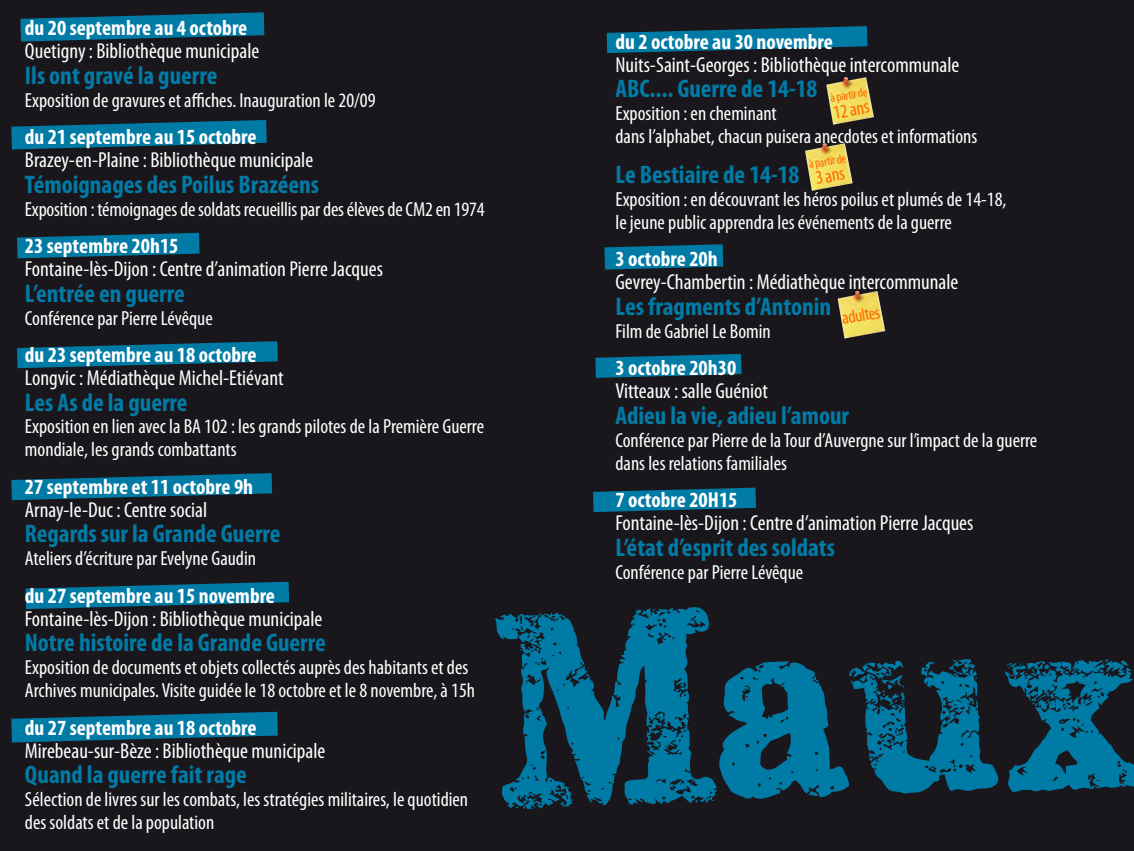
<style>
.page{position:relative;width:1134px;height:851px;background:#fff}
.page>*{position:absolute;margin:0;border:0;box-sizing:border-box;transform-origin:0 0}
.t1{font:700 condensed 25.6px "Myriad Pro";color:#007ba6}
.t2{font:condensed 21.6px "Myriad Pro";color:#fff}
.t3{font:700 condensed 21.6px "Myriad Pro";color:#fff}
.t4{font:condensed 20.4px/23px "Myriad Pro";color:#fff}
.t5{font:condensed 19.2px "Myriad Pro";color:#f60}
.t6{font:condensed 18px "Myriad Pro";color:#f60}
.t7{font:condensed 12.6px "Myriad Pro";color:#f60}
</style>
<div class="page">
<div style="left:0;top:0;width:1134px;height:850px;background:#1a171c"></div>
<svg style="left:495px;top:607px;width:639px;height:201px"></svg>
<svg style="left:20px;top:12px;width:244px;height:30px"></svg>
<svg style="left:11px;top:120px;width:256px;height:29px"></svg>
<svg style="left:17px;top:233px;width:183px;height:25px;background:#04698e"></svg>
<svg style="left:17px;top:341px;width:261px;height:27px"></svg>
<svg style="left:11px;top:473px;width:261px;height:27px"></svg>
<svg style="left:26px;top:581px;width:263px;height:28px"></svg>
<svg style="left:11px;top:711px;width:267px;height:31px"></svg>
<svg style="left:607px;top:26px;width:260px;height:27px"></svg>
<svg style="left:604px;top:244px;width:119px;height:25px;background:#036f95"></svg>
<svg style="left:595px;top:354px;width:146px;height:24px;background:#046a8f"></svg>
<svg style="left:593px;top:487px;width:163px;height:25px"></svg>
<img style="left:826px;top:77px;width:20px;height:24px">
<img style="left:805px;top:143px;width:19px;height:24px">
<img style="left:838px;top:291px;width:19px;height:23px">
<p class="t3" style="left:25px;top:15px;width:224px">du 20 septembre au 4 octobre</p>
<p class="t2" style="left:25px;top:38px;width:236px">Quetigny : Bibliothèque municipale</p>
<p class="t1" style="left:25px;top:59px;width:194px">Ils ont gravé la guerre</p>
<p class="t4" style="left:25px;top:88px;width:352px">Exposition de gravures et affiches. Inauguration le 20/09</p>
<p class="t3" style="left:25px;top:123px;width:233px">du 21 septembre au 15 octobre</p>
<p class="t2" style="left:25px;top:147px;width:290px">Brazey-en-Plaine : Bibliothèque municipale</p>
<p class="t1" style="left:25px;top:168px;width:296px">Témoignages des Poilus Brazéens</p>
<p class="t4" style="left:25px;top:197px;width:461px">Exposition : témoignages de soldats recueillis par des élèves de CM2 en 1974</p>
<p class="t3" style="left:25px;top:232px;width:155px">23 septembre 20h15</p>
<p class="t2" style="left:25px;top:256px;width:359px">Fontaine-lès-Dijon : Centre d’animation Pierre Jacques</p>
<p class="t1" style="left:25px;top:277px;width:161px">L’entrée en guerre</p>
<p class="t4" style="left:25px;top:306px;width:189px">Conférence par Pierre Lévêque</p>
<p class="t3" style="left:25px;top:341px;width:233px">du 23 septembre au 18 octobre</p>
<p class="t2" style="left:25px;top:365px;width:260px">Longvic : Médiathèque Michel-Etiévant</p>
<p class="t1" style="left:25px;top:386px;width:164px">Les As de la guerre</p>
<p class="t4" style="left:25px;top:415px;width:461px">Exposition en lien avec la BA 102 : les grands pilotes de la Première Guerre mondiale, les grands combattants</p>
<p class="t3" style="left:25px;top:473px;width:230px">27 septembre et 11 octobre 9h</p>
<p class="t2" style="left:25px;top:496px;width:184px">Arnay-le-Duc : Centre social</p>
<p class="t1" style="left:25px;top:517px;width:257px">Regards sur la Grande Guerre</p>
<p class="t4" style="left:25px;top:546px;width:233px">Ateliers d’écriture par Evelyne Gaudin</p>
<p class="t3" style="left:25px;top:582px;width:252px">du 27 septembre au 15 novembre</p>
<p class="t2" style="left:25px;top:605px;width:299px">Fontaine-lès-Dijon : Bibliothèque municipale</p>
<p class="t1" style="left:25px;top:626px;width:302px">Notre histoire de la Grande Guerre</p>
<p class="t4" style="left:25px;top:655px;width:452px">Exposition de documents et objets collectés auprès des habitants et des<br>Archives municipales. Visite guidée le 18 octobre et le 8 novembre, à 15h</p>
<p class="t3" style="left:25px;top:713px;width:233px">du 27 septembre au 18 octobre</p>
<p class="t2" style="left:25px;top:737px;width:302px">Mirebeau-sur-Bèze : Bibliothèque municipale</p>
<p class="t1" style="left:25px;top:758px;width:223px">Quand la guerre fait rage</p>
<p class="t4" style="left:25px;top:787px;width:445px">Sélection de livres sur les combats, les stratégies militaires, le quotidien des soldats et de la population</p>
<p class="t3" style="left:615px;top:28px;width:219px">du 2 octobre au 30 novembre</p>
<p class="t2" style="left:615px;top:51px;width:346px">Nuits-Saint-Georges : Bibliothèque intercommunale</p>
<p class="t1" style="left:615px;top:72px;width:203px">ABC.... Guerre de 14-18</p>
<p class="t4" style="left:615px;top:101px;width:363px">Exposition : en cheminant<br>dans l’alphabet, chacun puisera anecdotes et informations</p>
<p class="t1" style="left:615px;top:158px;width:185px">Le Bestiaire de 14-18</p>
<p class="t4" style="left:615px;top:187px;width:393px">Exposition : en découvrant les héros poilus et plumés de 14-18, le jeune public apprendra les événements de la guerre</p>
<p class="t3" style="left:615px;top:245px;width:104px">3 octobre 20h</p>
<p class="t2" style="left:615px;top:269px;width:345px">Gevrey-Chambertin : Médiathèque intercommunale</p>
<p class="t1" style="left:615px;top:290px;width:217px">Les fragments d’Antonin</p>
<p class="t4" style="left:615px;top:319px;width:157px">Film de Gabriel Le Bomin</p>
<p class="t3" style="left:615px;top:354px;width:122px">3 octobre 20h30</p>
<p class="t2" style="left:615px;top:378px;width:154px">Vitteaux : salle Guéniot</p>
<p class="t1" style="left:615px;top:399px;width:235px">Adieu la vie, adieu l’amour</p>
<p class="t4" style="left:615px;top:428px;width:423px">Conférence par Pierre de la Tour d’Auvergne sur l’impact de la guerre dans les relations familiales</p>
<p class="t3" style="left:615px;top:486px;width:123px">7 octobre 20H15</p>
<p class="t2" style="left:615px;top:510px;width:359px">Fontaine-lès-Dijon : Centre d’animation Pierre Jacques</p>
<p class="t1" style="left:615px;top:531px;width:221px">L’état d’esprit des soldats</p>
<p class="t4" style="left:615px;top:560px;width:189px">Conférence par Pierre Lévêque</p>
<p class="t7" style="left:829px;top:91px;width:39px;rotate:-10deg">à partir de</p>
<p class="t5" style="left:831px;top:101px;width:38px;rotate:-10deg">12 ans</p>
<p class="t7" style="left:808px;top:157px;width:39px;rotate:-10deg">à partir de</p>
<p class="t5" style="left:814px;top:166px;width:31px;rotate:-10deg">3 ans</p>
<p class="t6" style="left:840px;top:308px;width:40px;rotate:-10deg">adultes</p>
</div>
